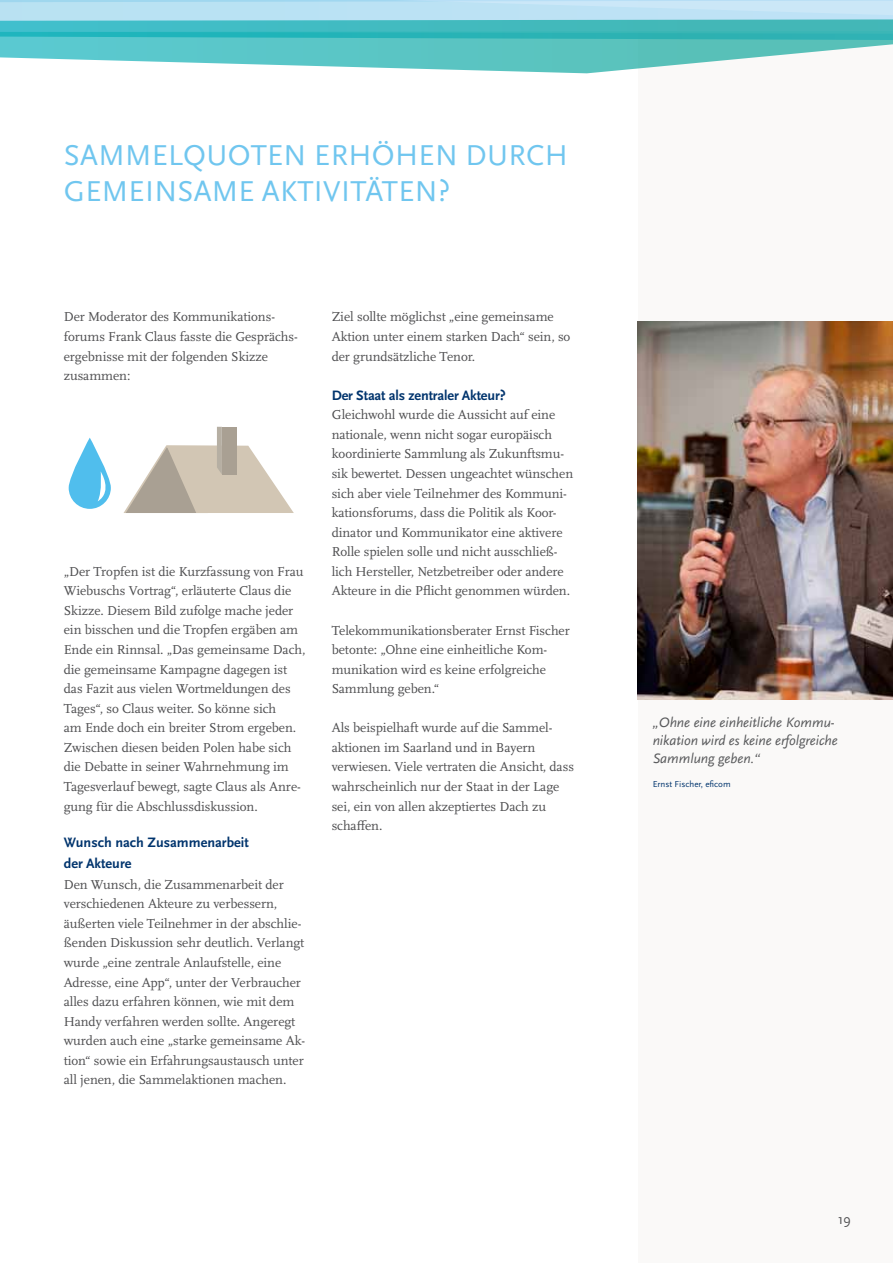
<style>
.page{position:relative;width:893px;height:1263px;background:#fff}
.page>*{position:absolute;margin:0;border:0;box-sizing:border-box;transform-origin:0 0}
.t1{font:30px/36px "Scala Sans Pro";letter-spacing:.01em;color:#70c6ef}
.t2{font:italic 14.25px/18px "Scala Sans LF";letter-spacing:-.005em;color:#58595b}
.t3{font:700 14.25px/21.6px "Scala Sans Pro";color:#00346d}
.t4{font:14.25px "Scala Sans Pro";color:#4d4d4f}
.t5{font:13.5px/19.5px "Scala Pro";letter-spacing:-.005em;color:#4d4d4f}
.t6{font:9px "Scala Sans Pro";color:#00346d}
</style>
<div class="page">
<div style="left:638px;top:0;width:255px;height:1263px;background:#faf9f8"></div>
<svg style="left:0;top:0;width:893px;height:19px"></svg>
<svg style="left:0;top:19px;width:893px;height:54px"></svg>
<img style="left:638px;top:321px;width:255px;height:378px">
<svg style="left:69px;top:438px;width:42px;height:71px;fill:#50beed"></svg>
<svg style="left:98px;top:471px;width:13px;height:30px"></svg>
<svg style="left:124px;top:427px;width:170px;height:86px"></svg>
<div style="left:222px;top:427px;width:15px;height:47px;background:#a9a093"></div>
<h1 class="t1" style="left:64px;top:137px;width:505px">SAMMELQUOTEN ERHÖHEN DURCH<br>GEMEINSAME AKTIVITÄTEN ?</h1>
<p class="t5" style="left:64px;top:307px;width:234px">Der Moderator des Kommunikations&shy;forums Frank Claus fasste die Gesprächs&shy;ergebnisse mit der folgenden Skizze zusammen:</p>
<p class="t5" style="left:64px;top:562px;width:243px">„Der Tropfen ist die Kurzfassung von Frau Wiebuschs Vortrag“, erläuterte Claus die Skizze. Diesem Bild zufolge mache jeder ein bisschen und die Tropfen ergäben am Ende ein Rinnsal. „Das gemeinsame Dach, die gemeinsame Kampagne dagegen ist das Fazit aus vielen Wortmeldungen des Tages“, so Claus weiter. So könne sich<br>am Ende doch ein breiter Strom ergeben.<br>Zwischen diesen beiden Polen habe sich die Debatte in seiner Wahrnehmung im Tagesverlauf bewegt, sagte Claus als Anre&shy;gung für die Abschlussdiskussion.</p>
<p class="t3" style="left:64px;top:831px;width:187px">Wunsch nach Zusammenarbeit der Akteure</p>
<p class="t5" style="left:64px;top:875px;width:243px">Den Wunsch, die Zusammenarbeit der verschiedenen Akteure zu verbessern, äußerten viele Teilnehmer in der abschlie&shy;ßenden Diskussion sehr deutlich. Verlangt wurde „eine zentrale Anlaufstelle, eine Adresse, eine App“, unter der Verbraucher alles dazu erfahren können, wie mit dem Handy verfahren werden sollte. Angeregt wurden auch eine „starke gemeinsame Ak&shy;tion“ sowie ein Erfahrungsaustausch unter all jenen, die Sammelaktionen machen.</p>
<p class="t5" style="left:332px;top:307px;width:240px">Ziel sollte möglichst „eine gemeinsame<br>Aktion unter einem starken Dach“ sein, so der grundsätzliche Tenor.</p>
<p class="t3" style="left:332px;top:384px;width:176px">Der Staat als zentraler Akteur?</p>
<p class="t5" style="left:332px;top:405px;width:243px">Gleichwohl wurde die Aussicht auf eine nationale, wenn nicht sogar europäisch koordinierte Sammlung als Zukunftsmu&shy;sik bewertet. Dessen ungeachtet wünschen sich aber viele Teilnehmer des Kommuni&shy;kationsforums, dass die Politik als Koor&shy;dinator und Kommunikator eine aktivere Rolle spielen solle und nicht ausschließ&shy;lich Hersteller, Netzbetreiber oder andere Akteure in die Pflicht genommen würden.</p>
<p class="t5" style="left:332px;top:620px;width:240px">Telekommunikationsberater Ernst Fischer betonte: „Ohne eine einheitliche Kom&shy;munikation wird es keine erfolgreiche Sammlung geben.“</p>
<p class="t5" style="left:332px;top:718px;width:244px">Als beispielhaft wurde auf die Sammel&shy;aktionen im Saarland und in Bayern verwiesen. Viele vertraten die Ansicht, dass wahrscheinlich nur der Staat in der Lage sei, ein von allen akzeptiertes Dach zu schaffen.</p>
<p class="t2" style="left:653px;top:714px;width:187px">„Ohne eine einheitliche Kommu&shy;nikation wird es keine erfolgreiche<br>Sammlung geben.“</p>
<p class="t6" style="left:653px;top:779px;width:79px">ERNST FISCHER, EFICOM</p>
<p class="t4" style="left:838px;top:1211px;width:15px">19</p>
</div>
